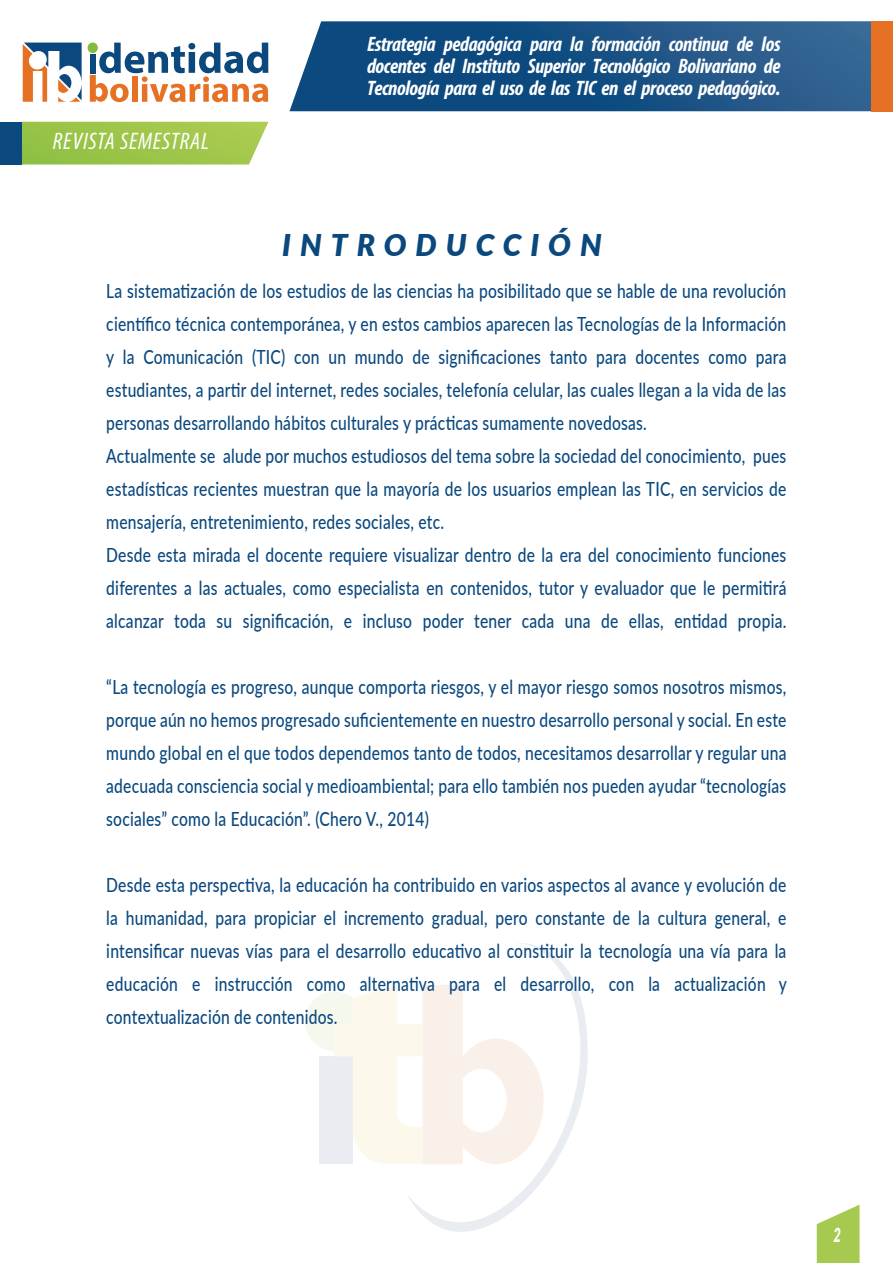
<style>
.page{position:relative;width:893px;height:1263px;background:#fff}
.page>*{position:absolute;margin:0;border:0;box-sizing:border-box;transform-origin:0 0}
.t1{font:italic 900 30px "Lato";letter-spacing:.3em;color:#0a487e}
.t2{font:italic condensed 24px "Myriad Pro";letter-spacing:.03em;color:#fff}
.t3{font:italic 700 condensed 21px/22.5px "Myriad Pro";letter-spacing:-.02em;color:#fff;text-align:justify}
.t4{font:500 19.5px/33px "Lato";letter-spacing:.015em;color:#0a487e;text-align:justify;scale:.8 1}
.t5{font:italic 900 19.5px "Lato";color:#fff;scale:.66 1}
</style>
<div class="page">
<svg style="left:305px;top:985px;width:101px;height:179px"></svg>
<svg style="left:406px;top:943px;width:182px;height:289px"></svg>
<svg style="left:290px;top:21px;width:582px;height:90px;background:#205788"></svg>
<div style="left:88px;top:43px;width:10px;height:10px;background:#82bb40;border-radius:5px"></div>
<svg style="left:90px;top:43px;width:178px;height:59px"></svg>
<svg style="left:23px;top:43px;width:59px;height:59px"></svg>
<svg style="left:21px;top:122px;width:247px;height:43px;background:#a1c752"></svg>
<div style="left:0;top:122px;width:21px;height:43px;background:#0a487e"></div>
<div style="left:872px;top:21px;width:21px;height:90px;background:#e67124"></div>
<svg style="left:817px;top:1204px;width:43px;height:59px"></svg>
<p class="t2" style="left:53px;top:127px;width:158px">REVISTA SEMESTRAL</p>
<p class="t3" style="left:367px;top:32px;width:415px">Estrategia pedagógica para la formación continua de los docentes del Instituto Superior Tecnológico Bolivariano de Tecnología para el uso de las TIC en el proceso pedagógico.</p>
<h1 class="t1" style="left:282px;top:222px;width:321px">INTRODUCCIÓN</h1>
<p class="t4" style="left:106px;top:274px;width:852px;text-align:left">La sistematización de los estudios de las ciencias ha posibilitado que se hable de una revolución científico técnica contemporánea, y en estos cambios aparecen las Tecnologías de la Información y la Comunicación (TIC) con un mundo de significaciones tanto para docentes como para estudiantes, a partir del internet, redes sociales, telefonía celular, las cuales llegan a la vida de las personas desarrollando hábitos culturales y prácticas sumamente novedosas.<br>Actualmente se alude por muchos estudiosos del tema sobre la sociedad del conocimiento, pues estadísticas recientes muestran que la mayoría de los usuarios emplean las TIC, en servicios de mensajería, entretenimiento, redes sociales, etc.<br>Desde esta mirada el docente requiere visualizar dentro de la era del conocimiento funciones diferentes a las actuales, como especialista en contenidos, tutor y evaluador que le permitirá alcanzar toda su significación, e incluso poder tener cada una de ellas, entidad propia.</p>
<p class="t4" style="left:106px;top:670px;width:852px">“La tecnología es progreso, aunque comporta riesgos, y el mayor riesgo somos nosotros mismos, porque aún no hemos progresado suficientemente en nuestro desarrollo personal y social. En este mundo global en el que todos dependemos tanto de todos, necesitamos desarrollar y regular una adecuada consciencia social y medioambiental; para ello también nos pueden ayudar “tecnologías sociales” como la Educación”. (Chero V., 2014)</p>
<p class="t4" style="left:106px;top:868px;width:852px">Desde esta perspectiva, la educación ha contribuido en varios aspectos al avance y evolución de la humanidad, para propiciar el incremento gradual, pero constante de la cultura general, e intensificar nuevas vías para el desarrollo educativo al constituir la tecnología una vía para la educación e instrucción como alternativa para el desarrollo, con la actualización y contextualización de contenidos.</p>
<p class="t5" style="left:833px;top:1220px;width:13px">2</p>
</div>
